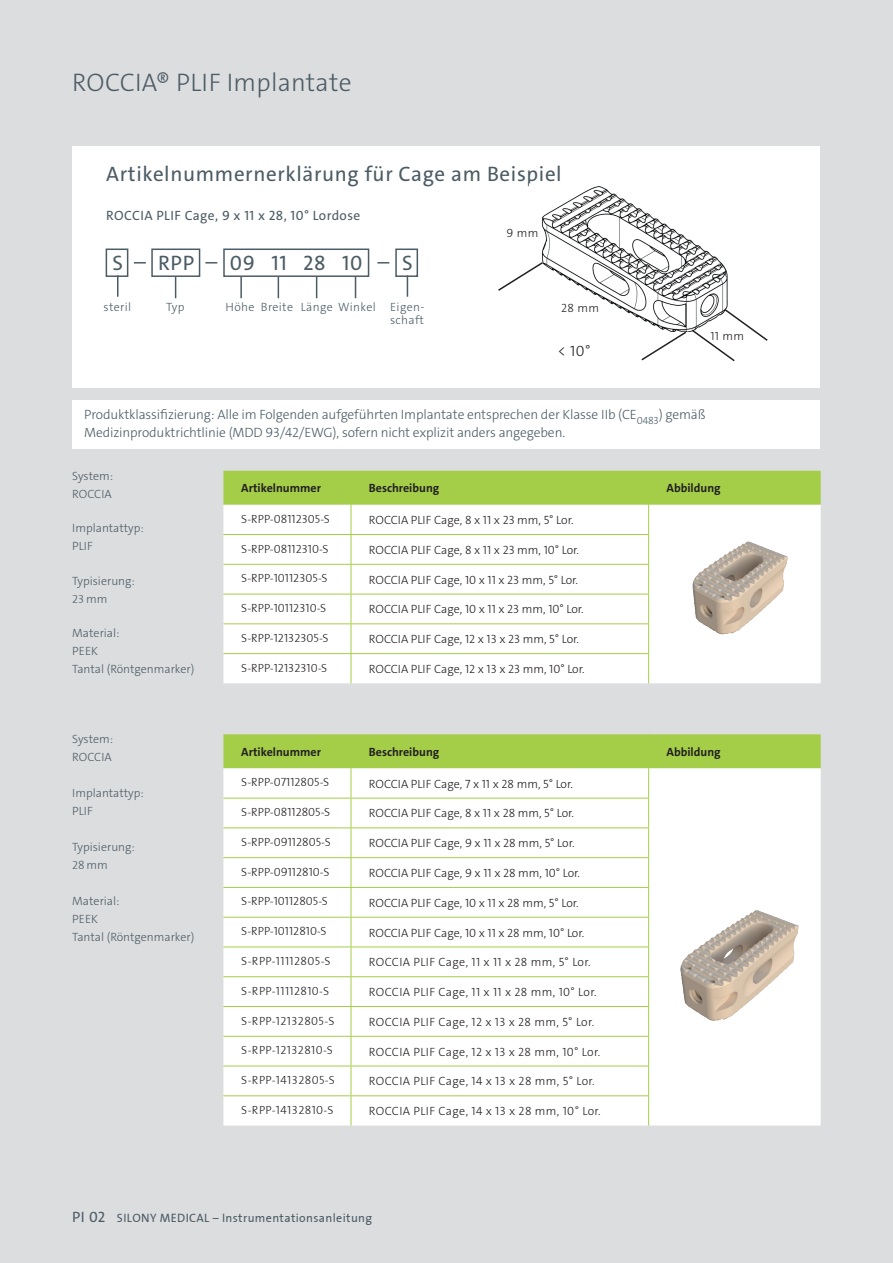
<style>
.page{position:relative;width:893px;height:1263px;background:#dcdddf}
.page>*{position:absolute;margin:0;border:0;box-sizing:border-box;transform-origin:0 0}
.t1{font:300 25.5px "The Sans C4 s";letter-spacing:.01em;color:#4c5c65}
.t2{font:21px "The Sans C4 s";letter-spacing:.03em;color:#4c5c65}
.t3{font:300 15px "The Sans C4 s";color:#231f20}
.t4{font:300 13.5px/18px "The Sans C4 s";letter-spacing:-.01em;color:#4c5c65}
.t5{font:13.5px "The Sans C4 s";letter-spacing:.03em;color:#4c5c65}
.t6{font:300 12px "The Sans C4 s";color:#231f20}
.t7{font:300 12px "The Sans C4 s";letter-spacing:.03em;color:#231f20}
.t8{font:300 12px "The Sans Caps";color:#231f20}
.t9{font:300 12px/18px "The Sans C4 s";color:#4c5c65}
.t10{font:300 12px "The Sans Caps";letter-spacing:.03em;color:#231f20}
.t11{font:700 12px "The Sans C4 s";color:#231f20}
.t12{font:12px "The Sans Plain";letter-spacing:.03em;color:#4c5c65}
.t13{font:300 12px/13.5px "The Sans C4 s";letter-spacing:.03em;color:#4c5c65;text-align:right}
.t14{font:300 12px "The Sans Caps";color:#4c5c65}
.s1{font-family:"The Sans C4 s"}
.s2{font-family:"The Sans C4 s";font-size:15px}
</style>
<div class="page">
<div style="left:72px;top:147px;width:748px;height:241px;background:#fff"></div>
<div style="left:151px;top:248px;width:49px;height:29px;border:2px solid #4c5c65"></div>
<div style="left:223px;top:248px;width:146px;height:29px;border:2px solid #4c5c65"></div>
<svg style="left:205px;top:262px;width:12px;height:2px"></svg>
<svg style="left:175px;top:277px;width:1px;height:21px"></svg>
<hr style="left:240px;top:277px;width:2px;height:21px;background:#4c5c65">
<div style="left:395px;top:248px;width:23px;height:29px;border:2px solid #4c5c65"></div>
<svg style="left:377px;top:262px;width:12px;height:2px"></svg>
<svg style="left:355px;top:277px;width:1px;height:21px"></svg>
<svg style="left:407px;top:275px;width:1px;height:22px"></svg>
<svg style="left:278px;top:277px;width:1px;height:21px"></svg>
<div style="left:106px;top:248px;width:22px;height:29px;border:2px solid #4c5c65"></div>
<svg style="left:117px;top:275px;width:1px;height:22px"></svg>
<svg style="left:134px;top:262px;width:12px;height:2px"></svg>
<svg style="left:316px;top:277px;width:1px;height:21px"></svg>
<img style="left:542px;top:186px;width:186px;height:132px">
<svg style="left:498px;top:261px;width:46px;height:31px"></svg>
<svg style="left:640px;top:308px;width:128px;height:54px"></svg>
<svg style="left:223px;top:471px;width:598px;height:212px;background:#ebf4d8"></svg>
<div style="left:223px;top:734px;width:598px;height:34px;background:#a4ce48"></div>
<div style="left:223px;top:768px;width:598px;height:357px;background:#fff"></div>
<hr style="left:351px;top:734px;width:1px;height:34px;background:#a4ce48">
<hr style="left:648px;top:734px;width:1px;height:34px;background:#a4ce48">
<hr style="left:351px;top:768px;width:1px;height:30px;background:#a4ce48">
<hr style="left:648px;top:768px;width:1px;height:30px;background:#a4ce48">
<hr style="left:223px;top:798px;width:128px;height:1px;background:#a4ce48">
<hr style="left:351px;top:798px;width:298px;height:1px;background:#a4ce48">
<hr style="left:223px;top:827px;width:128px;height:1px;background:#a4ce48">
<hr style="left:351px;top:827px;width:298px;height:1px;background:#a4ce48">
<hr style="left:223px;top:857px;width:128px;height:1px;background:#a4ce48">
<hr style="left:351px;top:857px;width:298px;height:1px;background:#a4ce48">
<hr style="left:223px;top:887px;width:128px;height:1px;background:#a4ce48">
<hr style="left:351px;top:887px;width:298px;height:1px;background:#a4ce48">
<hr style="left:223px;top:917px;width:128px;height:1px;background:#a4ce48">
<hr style="left:351px;top:917px;width:298px;height:1px;background:#a4ce48">
<hr style="left:223px;top:946px;width:128px;height:1px;background:#a4ce48">
<hr style="left:351px;top:946px;width:298px;height:1px;background:#a4ce48">
<hr style="left:223px;top:976px;width:128px;height:1px;background:#a4ce48">
<hr style="left:351px;top:976px;width:298px;height:1px;background:#a4ce48">
<hr style="left:223px;top:1006px;width:128px;height:1px;background:#a4ce48">
<hr style="left:351px;top:1006px;width:298px;height:1px;background:#a4ce48">
<hr style="left:223px;top:1036px;width:128px;height:1px;background:#a4ce48">
<hr style="left:351px;top:1036px;width:298px;height:1px;background:#a4ce48">
<hr style="left:223px;top:1066px;width:128px;height:1px;background:#a4ce48">
<hr style="left:351px;top:1066px;width:298px;height:1px;background:#a4ce48">
<hr style="left:223px;top:1095px;width:128px;height:1px;background:#a4ce48">
<hr style="left:351px;top:1095px;width:298px;height:1px;background:#a4ce48">
<svg style="left:351px;top:798px;width:1px;height:327px"></svg>
<svg style="left:648px;top:798px;width:1px;height:327px"></svg>
<img style="left:664px;top:523px;width:157px;height:142px">
<img style="left:664px;top:855px;width:157px;height:233px">
<div style="left:72px;top:400px;width:748px;height:48px;background:#fff"></div>
<h1 class="t1" style="left:72px;top:66px;width:281px">ROCCIA® PLIF Implantate</h1>
<h2 class="t2" style="left:106px;top:161px;width:457px">Artikelnummernerklärung für Cage am Beispiel</h2>
<p class="t5" style="left:106px;top:207px;width:256px">ROCCIA PLIF Cage, 9 x 11 x 28, 10° Lordose</p>
<h2 class="t2" style="left:112px;top:249px;width:12px">S</h2>
<p class="t9" style="left:103px;top:298px;width:29px">steril</p>
<p class="t6" style="left:506px;top:225px;width:34px">9 mm</p>
<h2 class="t2" style="left:158px;top:249px;width:38px">RPP</h2>
<h2 class="t2" style="left:230px;top:249px;width:134px">09 11 28 10</h2>
<p class="t9" style="left:166px;top:298px;width:20px">Typ</p>
<p class="t13" style="left:226px;top:300px;width:69px">Höhe Breite</p>
<h2 class="t2" style="left:402px;top:249px;width:12px">S</h2>
<p class="t13" style="left:301px;top:300px;width:125px">Länge Winkel Eigen&shy;schaft</p>
<p class="t6" style="left:570px;top:298px;width:39px">28 mm</p>
<p class="t6" style="left:561px;top:300px;width:39px">28 mm</p>
<p class="t3" style="left:558px;top:341px;width:34px">&lt; 10°</p>
<p class="t6" style="left:710px;top:328px;width:35px">11 mm</p>
<p class="t4" style="left:84px;top:406px;width:623px">Produktklassifizierung: Alle im Folgenden aufgeführten Implantate entsprechen der Klasse IIb (CE<sub>0483</sub>) gemäß<br>Medizinproduktrichtlinie (MDD 93/42/EWG), sofern nicht explizit anders angegeben.</p>
<p class="t9" style="left:72px;top:467px;width:42px">System:<br>ROCCIA</p>
<p class="t9" style="left:72px;top:519px;width:73px">Implantattyp:<br>PLIF</p>
<p class="t9" style="left:72px;top:572px;width:64px">Typisierung:</p>
<p class="t14" style="left:72px;top:589px;width:37px">23<span class="s1">mm</span></p>
<p class="t9" style="left:72px;top:624px;width:124px">Material:<br>PEEK<br>Tantal (Röntgenmarker)</p>
<p class="t9" style="left:72px;top:730px;width:42px">System:<br>ROCCIA</p>
<p class="t9" style="left:72px;top:784px;width:73px">Implantattyp:<br>PLIF</p>
<p class="t9" style="left:72px;top:838px;width:64px">Typisierung:</p>
<p class="t14" style="left:72px;top:855px;width:37px">28<span class="s1">mm</span></p>
<p class="t9" style="left:72px;top:892px;width:124px">Material:<br>PEEK<br>Tantal (Röntgenmarker)</p>
<p class="t11" style="left:241px;top:480px;width:81px">Artikelnummer</p>
<p class="t11" style="left:369px;top:480px;width:72px">Beschreibung</p>
<p class="t11" style="left:666px;top:480px;width:56px">Abbildung</p>
<p class="t8" style="left:241px;top:509px;width:90px">S-RPP-08112305-S</p>
<p class="t6" style="left:369px;top:512px;width:206px">ROCCIA PLIF Cage, 8 x 11 x 23 mm, 5° Lor.</p>
<p class="t8" style="left:241px;top:539px;width:89px">S-RPP-08112310-S</p>
<p class="t6" style="left:369px;top:542px;width:212px">ROCCIA PLIF Cage, 8 x 11 x 23 mm, 10° Lor.</p>
<p class="t8" style="left:241px;top:568px;width:88px">S-RPP-10112305-S</p>
<p class="t6" style="left:369px;top:572px;width:211px">ROCCIA PLIF Cage, 10 x 11 x 23 mm, 5° Lor.</p>
<p class="t8" style="left:241px;top:598px;width:86px">S-RPP-10112310-S</p>
<p class="t6" style="left:369px;top:602px;width:216px">ROCCIA PLIF Cage, 10 x 11 x 23 mm, 10° Lor.</p>
<p class="t8" style="left:241px;top:628px;width:89px">S-RPP-12132305-S</p>
<p class="t6" style="left:369px;top:631px;width:212px">ROCCIA PLIF Cage, 12 x 13 x 23 mm, 5° Lor.</p>
<p class="t8" style="left:241px;top:658px;width:87px">S-RPP-12132310-S</p>
<p class="t6" style="left:369px;top:661px;width:217px">ROCCIA PLIF Cage, 12 x 13 x 23 mm, 10° Lor.</p>
<p class="t11" style="left:241px;top:744px;width:81px">Artikelnummer</p>
<p class="t11" style="left:369px;top:744px;width:72px">Beschreibung</p>
<p class="t11" style="left:666px;top:744px;width:56px">Abbildung</p>
<p class="t8" style="left:241px;top:772px;width:89px">S-RPP-07112805-S</p>
<p class="t6" style="left:369px;top:776px;width:206px">ROCCIA PLIF Cage, 7 x 11 x 28 mm, 5° Lor.</p>
<p class="t8" style="left:241px;top:802px;width:91px">S-RPP-08112805-S</p>
<p class="t6" style="left:369px;top:806px;width:207px">ROCCIA PLIF Cage, 8 x 11 x 28 mm, 5° Lor.</p>
<p class="t8" style="left:241px;top:832px;width:91px">S-RPP-09112805-S</p>
<p class="t6" style="left:369px;top:835px;width:207px">ROCCIA PLIF Cage, 9 x 11 x 28 mm, 5° Lor.</p>
<p class="t8" style="left:241px;top:862px;width:90px">S-RPP-09112810-S</p>
<p class="t6" style="left:369px;top:865px;width:213px">ROCCIA PLIF Cage, 9 x 11 x 28 mm, 10° Lor.</p>
<p class="t8" style="left:241px;top:891px;width:88px">S-RPP-10112805-S</p>
<p class="t6" style="left:369px;top:895px;width:211px">ROCCIA PLIF Cage, 10 x 11 x 28 mm, 5° Lor.</p>
<p class="t8" style="left:241px;top:921px;width:87px">S-RPP-10112810-S</p>
<p class="t6" style="left:369px;top:925px;width:217px">ROCCIA PLIF Cage, 10 x 11 x 28 mm, 10° Lor.</p>
<p class="t10" style="left:241px;top:951px;width:91px">S-RPP-11112805-S</p>
<p class="t7" style="left:369px;top:954px;width:223px">ROCCIA PLIF Cage, 11 x 11 x 28 mm, 5° Lor.</p>
<p class="t10" style="left:241px;top:981px;width:89px">S-RPP-11112810-S</p>
<p class="t7" style="left:369px;top:984px;width:229px">ROCCIA PLIF Cage, 11 x 11 x 28 mm, 10° Lor.</p>
<p class="t10" style="left:241px;top:1010px;width:95px">S-RPP-12132805-S</p>
<p class="t7" style="left:369px;top:1014px;width:227px">ROCCIA PLIF Cage, 12 x 13 x 28 mm, 5° Lor.</p>
<p class="t10" style="left:241px;top:1040px;width:93px">S-RPP-12132810-S</p>
<p class="t7" style="left:369px;top:1044px;width:233px">ROCCIA PLIF Cage, 12 x 13 x 28 mm, 10° Lor.</p>
<p class="t10" style="left:241px;top:1070px;width:95px">S-RPP-14132805-S</p>
<p class="t7" style="left:369px;top:1073px;width:227px">ROCCIA PLIF Cage, 14 x 13 x 28 mm, 5° Lor.</p>
<p class="t10" style="left:241px;top:1100px;width:94px">S-RPP-14132810-S</p>
<p class="t7" style="left:369px;top:1103px;width:233px">ROCCIA PLIF Cage, 14 x 13 x 28 mm, 10° Lor.</p>
<p class="t12" style="left:72px;top:1208px;width:301px"><span class="s2">PI 02</span> SILONY MEDICAL – Instrumentationsanleitung</p>
</div>
